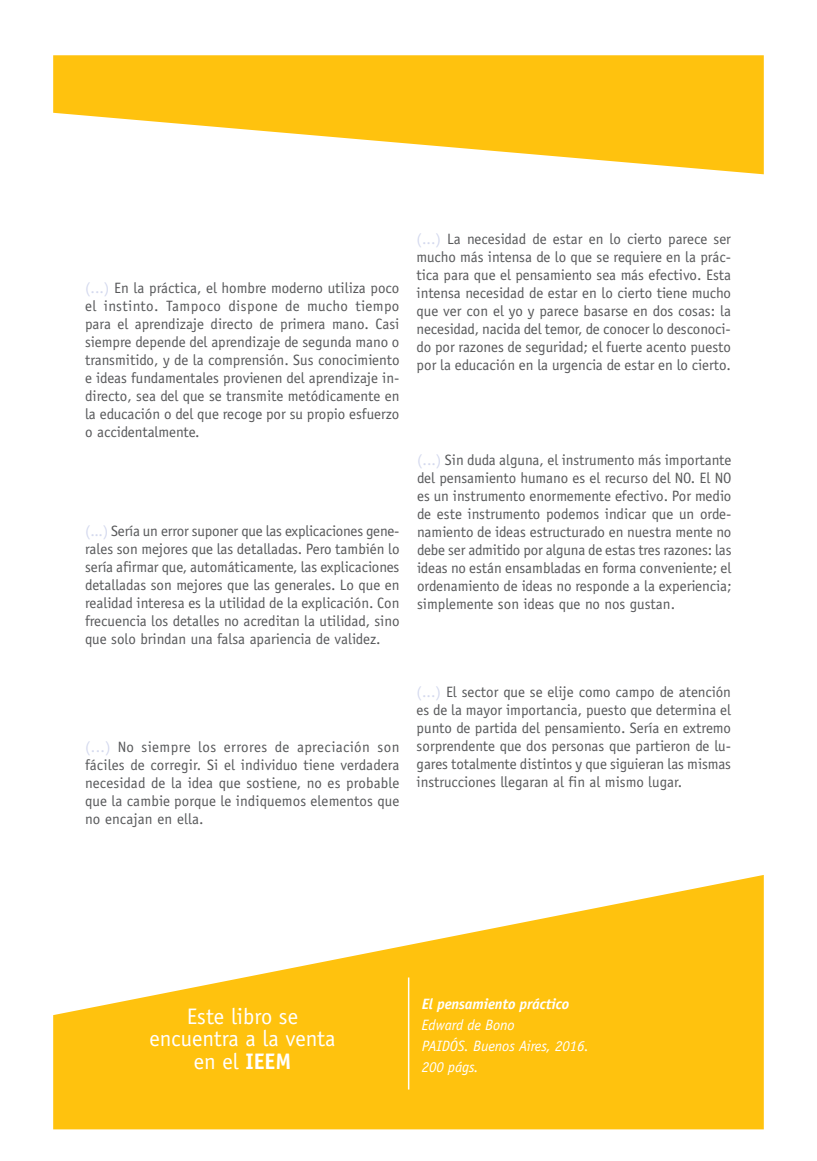
<style>
.page{position:relative;width:817px;height:1161px;background:#fff}
.page>*{position:absolute;margin:0;border:0;box-sizing:border-box;transform-origin:0 0}
.t1{font:22.5px/22.5px "Officina Sans Std";color:#fff;text-align:center}
.t2{font:15px/18px "Officina Sans Std";color:#58595b;text-align:justify}
.t3{font:italic 15px/21px "Officina Sans Std";letter-spacing:-.01em;color:#fff}
.t4{font:italic 700 15px "Officina Sans Std";letter-spacing:-.01em;color:#fff}
.s1{color:#d4d9ee}
.s2{font-weight:700}
</style>
<div class="page">
<svg style="left:53px;top:55px;width:710px;height:119px;fill:#ffc20e"></svg>
<svg style="left:53px;top:875px;width:710px;height:254px;fill:#ffc20e"></svg>
<hr style="left:408px;top:977px;width:1px;height:112px;background:#fff">
<p class="t2" style="left:85px;top:279px;width:316px"><span class="s1">(...)</span> En la práctica, el hombre moderno utiliza poco el instinto. Tampoco dispone de mucho tiempo para el aprendizaje directo de primera mano. Casi siempre depende del aprendizaje de segunda mano o transmitido, y de la comprensión. Sus conocimiento e ideas fundamentales provienen del aprendizaje in&shy;directo, sea del que se transmite metódicamente en la educación o del que recoge por su propio esfuerzo o accidentalmente.</p>
<p class="t2" style="left:85px;top:522px;width:316px"><span class="s1">(...)</span> Sería un error suponer que las explicaciones gene&shy;rales son mejores que las detalladas. Pero también lo sería afirmar que, automáticamente, las explicaciones detalladas son mejores que las generales. Lo que en realidad interesa es la utilidad de la explicación. Con frecuencia los detalles no acreditan la utilidad, sino que solo brindan una falsa apariencia de validez.</p>
<p class="t2" style="left:85px;top:738px;width:316px"><span class="s1">(...)</span> No siempre los errores de apreciación son fáciles de corregir. Si el individuo tiene verdadera necesidad de la idea que sostiene, no es probable que la cambie porque le indiquemos elementos que no encajan en ella.</p>
<p class="t2" style="left:416px;top:230px;width:316px"><span class="s1">(...)</span> La necesidad de estar en lo cierto parece ser mucho más intensa de lo que se requiere en la prác&shy;tica para que el pensamiento sea más efectivo. Esta intensa necesidad de estar en lo cierto tiene mucho que ver con el yo y parece basarse en dos cosas: la necesidad, nacida del temor, de conocer lo desconoci&shy;do por razones de seguridad; el fuerte acento puesto por la educación en la urgencia de estar en lo cierto.</p>
<p class="t2" style="left:417px;top:451px;width:316px"><span class="s1">(...)</span> Sin duda alguna, el instrumento más importante del pensamiento humano es el recurso del NO. El NO es un instrumento enormemente efectivo. Por medio de este instrumento podemos indicar que un orde&shy;namiento de ideas estructurado en nuestra mente no debe ser admitido por alguna de estas tres razones: las ideas no están ensambladas en forma conveniente; el ordenamiento de ideas no responde a la experiencia; simplemente son ideas que no nos gustan.</p>
<p class="t2" style="left:416px;top:683px;width:316px"><span class="s1">(...)</span> El sector que se elije como campo de atención es de la mayor importancia, puesto que determina el punto de partida del pensamiento. Sería en extremo sorprendente que dos personas que partieron de lu&shy;gares totalmente distintos y que siguieran las mismas instrucciones llegaran al fin al mismo lugar.</p>
<h1 class="t1" style="left:149px;top:1005px;width:187px">Este libro se encuentra a la venta en el <span class="s2">IEEM</span></h1>
<p class="t4" style="left:421px;top:995px;width:149px">El pensamiento práctico</p>
<p class="t3" style="left:421px;top:1015px;width:169px">Edward de Bono<br>PAIDÓS. Buenos Aires, 2016.<br>200 págs.</p>
</div>
